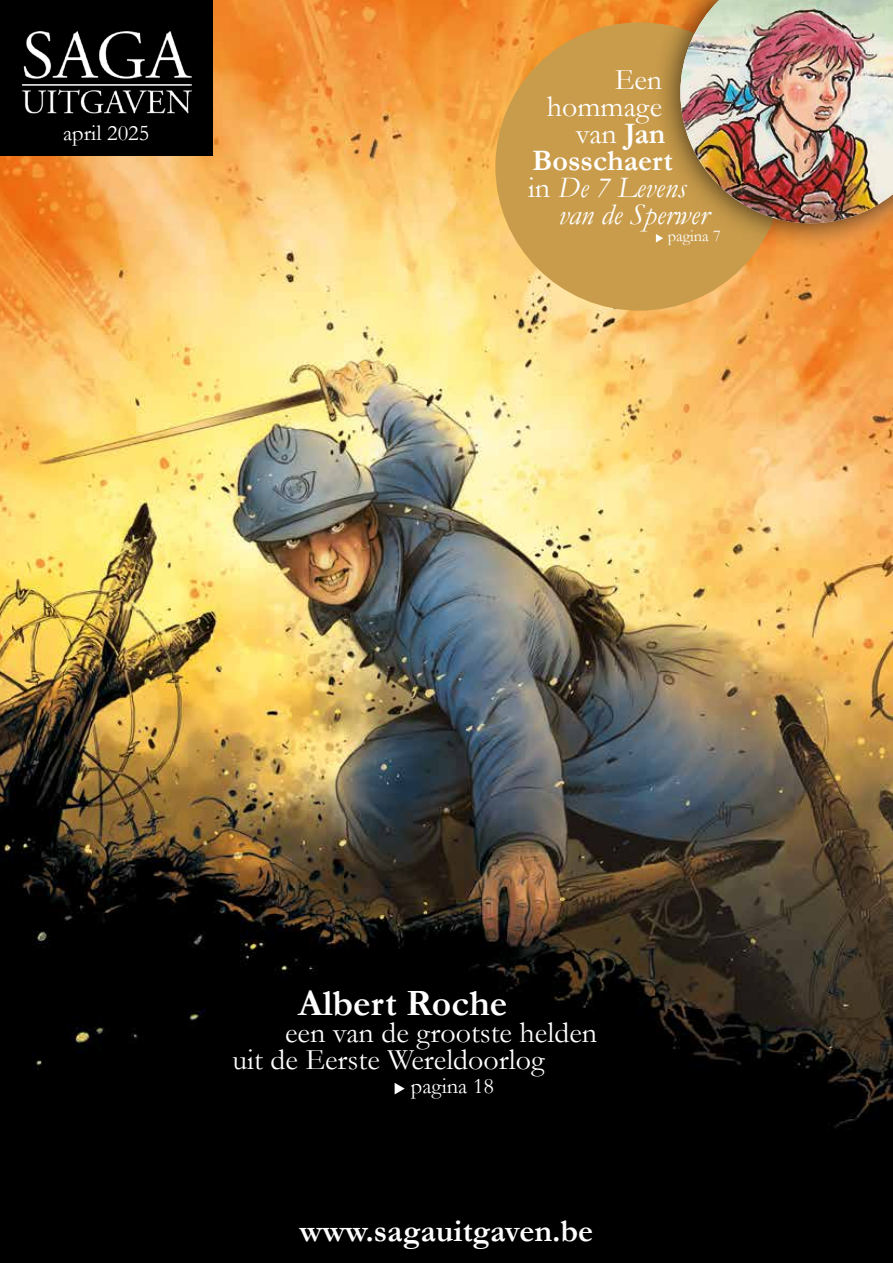
<style>
.page{position:relative;width:893px;height:1263px;background:#fff}
.page>*{position:absolute;margin:0;border:0;box-sizing:border-box;transform-origin:0 0}
.t1{font:700 37.5px "Garamond";color:#fff}
.t2{font:700 32.1px "Garamond";color:#fff}
.t3{font:30px/27px "Garamond";color:#fff}
.t4{font:italic 30px "Garamond";color:#fff}
.t5{font:700 30px "Garamond";color:#fff}
.t6{font:22.5px "Garamond";color:#fff}
.t7{font:16.35px "Garamond";color:#fff}
.s1{font-weight:700}
.s2{font-style:normal}
</style>
<div class="page">
<img style="left:0;top:0;width:893px;height:1263px">
<div style="left:0;top:0;width:213px;height:155px;background:#000"></div>
<img style="left:21px;top:31px;width:170px;height:83px">
<svg style="left:395px;top:1083px;width:10px;height:11px"></svg>
<div style="left:495px;top:22px;width:289px;height:289px;background:#c99c4b;border-radius:50%"></div>
<div style="left:653px;top:0;width:240px;height:251px;background:#000;opacity:.75"></div>
<img style="left:680px;top:0;width:213px;height:223px">
<p class="t6" style="left:63px;top:118px;width:88px">april 2025</p>
<p class="t3" style="left:615px;top:65px;width:49px">Een</p>
<p class="t3" style="left:547px;top:92px;width:117px">hommage</p>
<p class="t3" style="left:576px;top:119px;width:91px">van <span class="s1">Jan</span></p>
<p class="t5" style="left:532px;top:140px;width:142px">Bosschaert</p>
<p class="t4" style="left:528px;top:167px;width:160px"><span class="s2">in</span> De 7 Levens</p>
<p class="t4" style="left:559px;top:194px;width:151px">van de Sperwer</p>
<p class="t7" style="left:668px;top:225px;width:54px">pagina 7</p>
<p class="t1" style="left:298px;top:977px;width:211px">Albert Roche</p>
<p class="t3" style="left:233px;top:1018px;width:366px;text-indent:52px">een van de grootste helden uit de Eerste Wereldoorlog</p>
<p class="t6" style="left:411px;top:1071px;width:85px">pagina 18</p>
<p class="t2" style="left:300px;top:1209px;width:295px">www.sagauitgaven.be</p>
</div>
